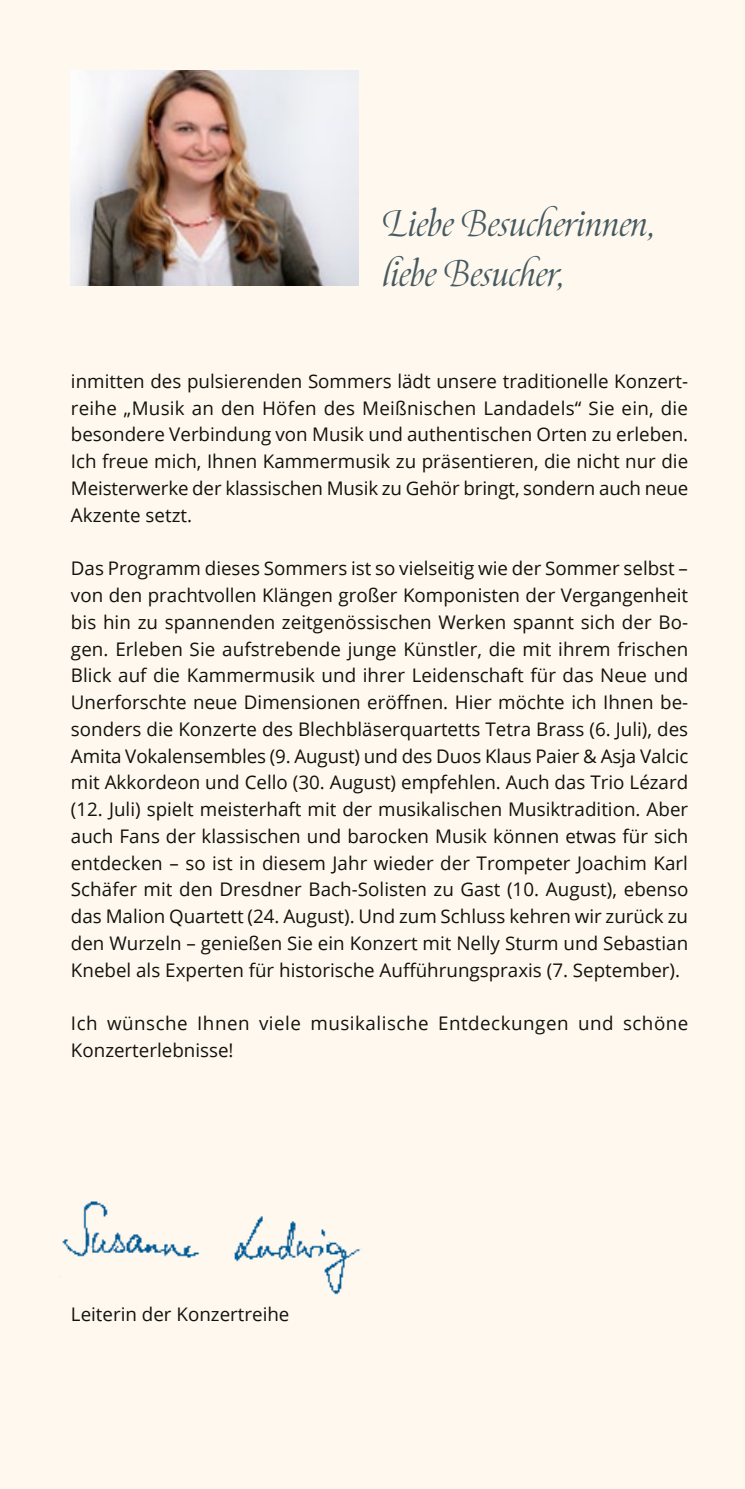
<style>
.page{position:relative;width:745px;height:1489px;background:#fff}
.page>*{position:absolute;margin:0;border:0;box-sizing:border-box;transform-origin:0 0}
.t1{font:italic 42px/49.8px "Canto";color:#465a61}
.t2{font:18.75px/26.8px "Open Sans";color:#12120d;text-align:justify}
.t3{font:18.75px/26.8px "Open Sans";letter-spacing:.03em;color:#12120d}
</style>
<div class="page">
<div style="left:0;top:0;width:744px;height:1488px;background:#fff8ee"></div>
<img style="left:71px;top:71px;width:287px;height:215px">
<img style="left:60px;top:1201px;width:301px;height:94px">
<h1 class="t1" style="left:383px;top:202px;width:275px">Liebe Besucherinnen, liebe Besucher,</h1>
<p class="t2" style="left:71px;top:367px;width:618px">inmitten des pulsierenden Sommers lädt unsere traditionelle Konzert&shy;reihe „Musik an den Höfen des Meißnischen Landadels“ Sie ein, die besondere Verbindung von Musik und authentischen Orten zu erleben.<br>Ich freue mich, Ihnen Kammermusik zu präsentieren, die nicht nur die Meisterwerke der klassischen Musik zu Gehör bringt, sondern auch neue Akzente setzt.</p>
<p class="t2" style="left:71px;top:554px;width:618px">Das Programm dieses Sommers ist so vielseitig wie der Sommer selbst – von den prachtvollen Klängen großer Komponisten der Vergangenheit bis hin zu spannenden zeitgenössischen Werken spannt sich der Bo&shy;gen. Erleben Sie aufstrebende junge Künstler, die mit ihrem frischen Blick auf die Kammermusik und ihrer Leidenschaft für das Neue und Unerforschte neue Dimensionen eröffnen. Hier möchte ich Ihnen be&shy;sonders die Konzerte des Blechbläserquartetts Tetra Brass (6. Juli), des Amita Vokalensembles (9. August) und des Duos Klaus Paier &amp; Asja Valcic mit Akkordeon und Cello (30. August) empfehlen. Auch das Trio Lézard (12. Juli) spielt meisterhaft mit der musikalischen Musiktradition. Aber auch Fans der klassischen und barocken Musik können etwas für sich entdecken – so ist in diesem Jahr wieder der Trompeter Joachim Karl Schäfer mit den Dresdner Bach-Solisten zu Gast (10. August), ebenso das Malion Quartett (24. August). Und zum Schluss kehren wir zurück zu den Wurzeln – genießen Sie ein Konzert mit Nelly Sturm und Sebastian Knebel als Experten für historische Aufführungspraxis (7. September).</p>
<p class="t3" style="left:71px;top:1009px;width:618px">Ich wünsche Ihnen viele musikalische Entdeckungen und schöne<br>Konzerterlebnisse!</p>
<p class="t2" style="left:71px;top:1299px;width:220px">Leiterin der Konzertreihe</p>
</div>
